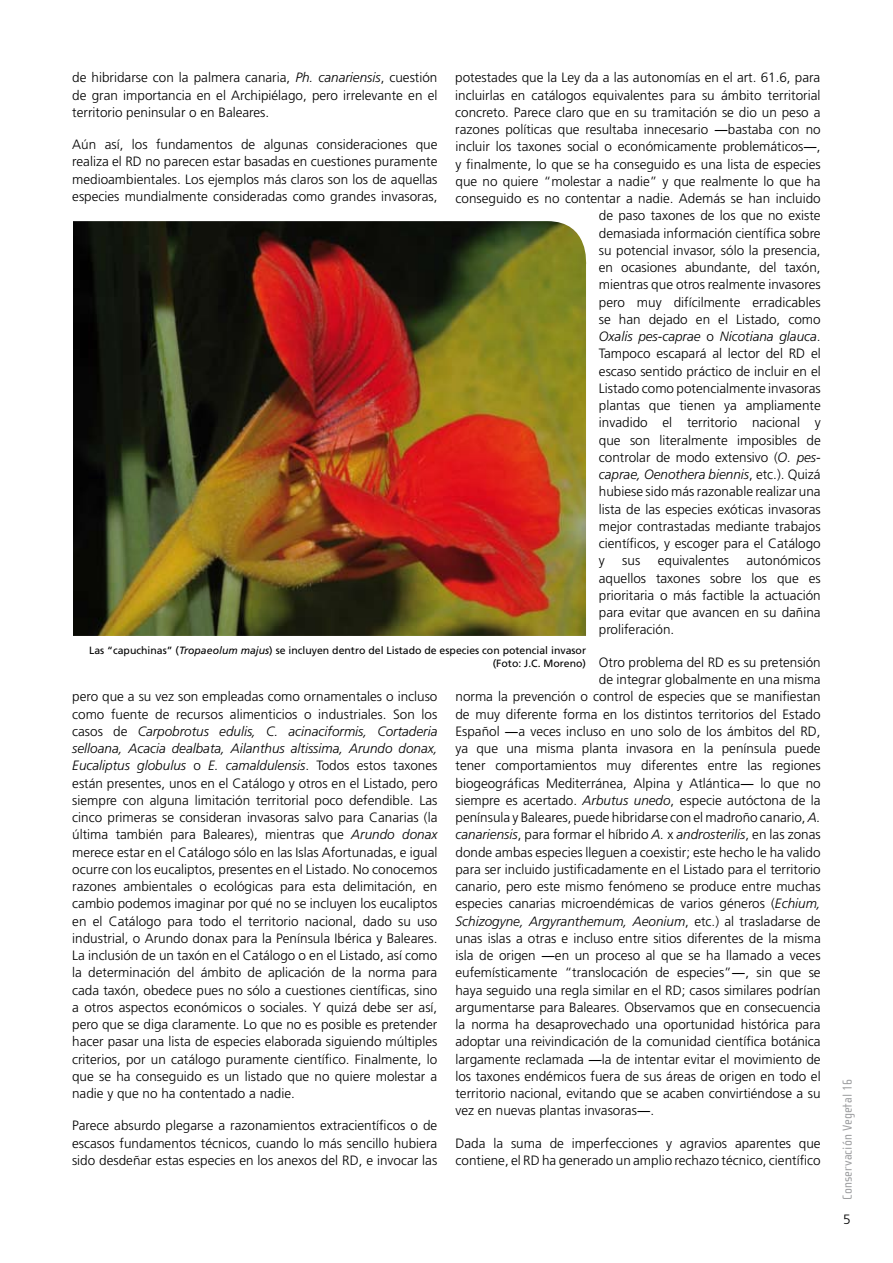
<style>
.page{position:relative;width:893px;height:1263px;background:#fff}
.page>*{position:absolute;margin:0;border:0;box-sizing:border-box;transform-origin:0 0}
.t1{font:300 13.5px/17.2px "Frutiger";color:#000;text-align:justify}
.t2{font:italic 300 13.5px "Frutiger";color:#000}
.t3{font:13.5px "Cholla Sans";letter-spacing:.01em;color:#9c9d9f}
.t4{font:10.5px/13.5px "Frutiger";color:#000;text-align:right}
.s1{font-style:italic}
.s2{font-family:"Times New Roman";font-weight:400}
.s3{font-style:normal}
</style>
<div class="page">
<img style="left:73px;top:221px;width:514px;height:415px">
<p class="t1" style="left:72px;top:69px;width:367px">de hibridarse con la palmera canaria, <span class="s1">Ph. canariensis</span>, cuestión de gran importancia en el Archipiélago, pero irrelevante en el territorio peninsular o en Baleares.</p>
<p class="t1" style="left:72px;top:136px;width:367px">Aún así, los fundamentos de algunas consideraciones que realiza el RD no parecen estar basadas en cuestiones puramente medioambientales. Los ejemplos más claros son los de aquellas especies mundialmente consideradas como grandes invasoras,</p>
<p class="t1" style="left:455px;top:69px;width:367px">potestades que la Ley da a las autonomías en el art. 61.6, para</p>
<p class="t1" style="left:455px;top:87px;width:367px">incluirlas en catálogos equivalentes para su ámbito territorial</p>
<p class="t1" style="left:455px;top:104px;width:367px">concreto. Parece claro que en su tramitación se dio un peso a</p>
<p class="t1" style="left:455px;top:121px;width:367px">razones políticas que resultaba innecesario <span class="s2">―</span>bastaba con no</p>
<p class="t1" style="left:455px;top:138px;width:367px">incluir los taxones social o económicamente problemáticos<span class="s2">―</span>,</p>
<p class="t1" style="left:455px;top:156px;width:367px">y finalmente, lo que se ha conseguido es una lista de especies</p>
<p class="t1" style="left:456px;top:173px;width:367px">que no quiere “molestar a nadie” y que realmente lo que ha</p>
<p class="t1" style="left:455px;top:190px;width:367px">conseguido es no contentar a nadie. Además se han incluido</p>
<p class="t1" style="left:599px;top:207px;width:223px">de paso taxones de los que no existe</p>
<p class="t1" style="left:599px;top:225px;width:223px">demasiada información científica sobre</p>
<p class="t1" style="left:599px;top:242px;width:223px">su potencial invasor, sólo la presencia,</p>
<p class="t1" style="left:599px;top:259px;width:223px">en ocasiones abundante, del taxón,</p>
<p class="t1" style="left:599px;top:276px;width:223px">mientras que otros realmente invasores</p>
<p class="t1" style="left:599px;top:294px;width:223px">pero muy difícilmente erradicables</p>
<p class="t1" style="left:599px;top:311px;width:223px">se han dejado en el Listado, como</p>
<p class="t2" style="left:599px;top:329px;width:223px">Oxalis pes-caprae <span class="s3">o</span> Nicotiana glauca<span class="s3">.</span></p>
<p class="t1" style="left:599px;top:345px;width:223px">Tampoco escapará al lector del RD el</p>
<p class="t1" style="left:599px;top:363px;width:223px">escaso sentido práctico de incluir en el</p>
<p class="t1" style="left:599px;top:380px;width:223px">Listado como potencialmente invasoras</p>
<p class="t1" style="left:599px;top:397px;width:223px">plantas que tienen ya ampliamente</p>
<p class="t1" style="left:599px;top:414px;width:223px">invadido el territorio nacional y</p>
<p class="t1" style="left:599px;top:432px;width:223px">que son literalmente imposibles de</p>
<p class="t1" style="left:599px;top:449px;width:223px">controlar de modo extensivo (<span class="s1">O. pes-</span></p>
<p class="t2" style="left:599px;top:467px;width:223px">caprae, Oenothera biennis<span class="s3">, etc.). Quizá</span></p>
<p class="t1" style="left:599px;top:483px;width:223px">hubiese sido más razonable realizar una</p>
<p class="t1" style="left:599px;top:501px;width:223px">lista de las especies exóticas invasoras</p>
<p class="t1" style="left:599px;top:518px;width:223px">mejor contrastadas mediante trabajos</p>
<p class="t1" style="left:599px;top:535px;width:223px">científicos, y escoger para el Catálogo</p>
<p class="t1" style="left:599px;top:552px;width:7px">y</p>
<p class="t1" style="left:622px;top:552px;width:20px">sus</p>
<p class="t1" style="left:658px;top:552px;width:73px">equivalentes</p>
<p class="t1" style="left:599px;top:552px;width:223px;text-indent:148px">autonómicos aquellos taxones sobre los que es prioritaria o más factible la actuación para evitar que avancen en su dañina proliferación.</p>
<p class="t1" style="left:599px;top:654px;width:223px">Otro problema del RD es su pretensión</p>
<p class="t1" style="left:599px;top:671px;width:223px">de integrar globalmente en una misma</p>
<p class="t1" style="left:455px;top:688px;width:367px">norma la prevención o control de especies que se manifiestan</p>
<p class="t1" style="left:455px;top:705px;width:367px">de muy diferente forma en los distintos territorios del Estado</p>
<p class="t1" style="left:455px;top:723px;width:367px">Español <span class="s2">―</span>a veces incluso en uno solo de los ámbitos del RD,</p>
<p class="t1" style="left:455px;top:740px;width:367px">ya que una misma planta invasora en la península puede</p>
<p class="t1" style="left:455px;top:757px;width:367px">tener comportamientos muy diferentes entre las regiones</p>
<p class="t1" style="left:455px;top:774px;width:367px">biogeográficas Mediterránea, Alpina y Atlántica<span class="s2">―</span> lo que no</p>
<p class="t1" style="left:455px;top:792px;width:367px">siempre es acertado. <span class="s1">Arbutus unedo</span>, especie autóctona de la</p>
<p class="t1" style="left:455px;top:809px;width:367px">península y Baleares, puede hibridarse con el madroño canario, <span class="s1">A.</span></p>
<p class="t1" style="left:455px;top:826px;width:367px"><span class="s1">canariensis</span>, para formar el híbrido <span class="s1">A.</span> x <span class="s1">androsterilis</span>, en las zonas</p>
<p class="t1" style="left:455px;top:843px;width:367px">donde ambas especies lleguen a coexistir; este hecho le ha valido</p>
<p class="t1" style="left:455px;top:861px;width:367px">para ser incluido justificadamente en el Listado para el territorio</p>
<p class="t1" style="left:455px;top:878px;width:367px">canario, pero este mismo fenómeno se produce entre muchas</p>
<p class="t1" style="left:455px;top:895px;width:367px">especies canarias microendémicas de varios géneros (<span class="s1">Echium,</span></p>
<p class="t2" style="left:455px;top:913px;width:367px">Schizogyne, Argyranthemum, Aeonium<span class="s3">, etc.) al trasladarse de</span></p>
<p class="t1" style="left:455px;top:930px;width:367px">unas islas a otras e incluso entre sitios diferentes de la misma</p>
<p class="t1" style="left:456px;top:947px;width:367px">isla de origen <span class="s2">―</span>en un proceso al que se ha llamado a veces</p>
<p class="t1" style="left:455px;top:964px;width:367px">eufemísticamente “translocación de especies”<span class="s2">―</span>, sin que se</p>
<p class="t1" style="left:455px;top:981px;width:367px">haya seguido una regla similar en el RD; casos similares podrían</p>
<p class="t1" style="left:455px;top:999px;width:367px">argumentarse para Baleares. Observamos que en consecuencia</p>
<p class="t1" style="left:455px;top:1016px;width:367px">la norma ha desaprovechado una oportunidad histórica para</p>
<p class="t1" style="left:455px;top:1033px;width:367px">adoptar una reivindicación de la comunidad científica botánica</p>
<p class="t1" style="left:455px;top:1050px;width:367px">largamente reclamada <span class="s2">―</span>la de intentar evitar el movimiento de</p>
<p class="t1" style="left:455px;top:1068px;width:367px">los taxones endémicos fuera de sus áreas de origen en todo el</p>
<p class="t1" style="left:455px;top:1085px;width:367px">territorio nacional, evitando que se acaben convirtiéndose a su</p>
<p class="t1" style="left:455px;top:1102px;width:200px">vez en nuevas plantas invasoras<span class="s2">―</span>.</p>
<p class="t1" style="left:455px;top:1134px;width:367px">Dada la suma de imperfecciones y agravios aparentes que contiene, el RD ha generado un amplio rechazo técnico, científico</p>
<p class="t4" style="left:89px;top:643px;width:498px">Las “capuchinas” (<span class="s1">Tropaeolum majus</span>) se incluyen dentro del Listado de especies con potencial invasor (Foto: J.C. Moreno)</p>
<p class="t1" style="left:72px;top:688px;width:367px">pero que a su vez son empleadas como ornamentales o incluso como fuente de recursos alimenticios o industriales. Son los casos de <span class="s1">Carpobrotus edulis, C. acinaciformis, Cortaderia selloana, Acacia dealbata, Ailanthus altissima, Arundo donax, Eucaliptus globulus</span> o <span class="s1">E. camaldulensis</span>. Todos estos taxones están presentes, unos en el Catálogo y otros en el Listado, pero siempre con alguna limitación territorial poco defendible. Las cinco primeras se consideran invasoras salvo para Canarias (la última también para Baleares), mientras que <span class="s1">Arundo donax </span>merece estar en el Catálogo sólo en las Islas Afortunadas, e igual ocurre con los eucaliptos, presentes en el Listado. No conocemos razones ambientales o ecológicas para esta delimitación, en cambio podemos imaginar por qué no se incluyen los eucaliptos en el Catálogo para todo el territorio nacional, dado su uso industrial, o Arundo donax para la Península Ibérica y Baleares.<br>La inclusión de un taxón en el Catálogo o en el Listado, así como la determinación del ámbito de aplicación de la norma para cada taxón, obedece pues no sólo a cuestiones científicas, sino a otros aspectos económicos o sociales. Y quizá debe ser así, pero que se diga claramente. Lo que no es posible es pretender hacer pasar una lista de especies elaborada siguiendo múltiples criterios, por un catálogo puramente científico. Finalmente, lo que se ha conseguido es un listado que no quiere molestar a nadie y que no ha contentado a nadie.</p>
<p class="t1" style="left:72px;top:1117px;width:367px">Parece absurdo plegarse a razonamientos extracientíficos o de escasos fundamentos técnicos, cuando lo más sencillo hubiera sido desdeñar estas especies en los anexos del RD, e invocar las</p>
<p class="t3" style="left:840px;top:1200px;width:123px;rotate:-90deg">Conservación Vegetal 16</p>
</div>
